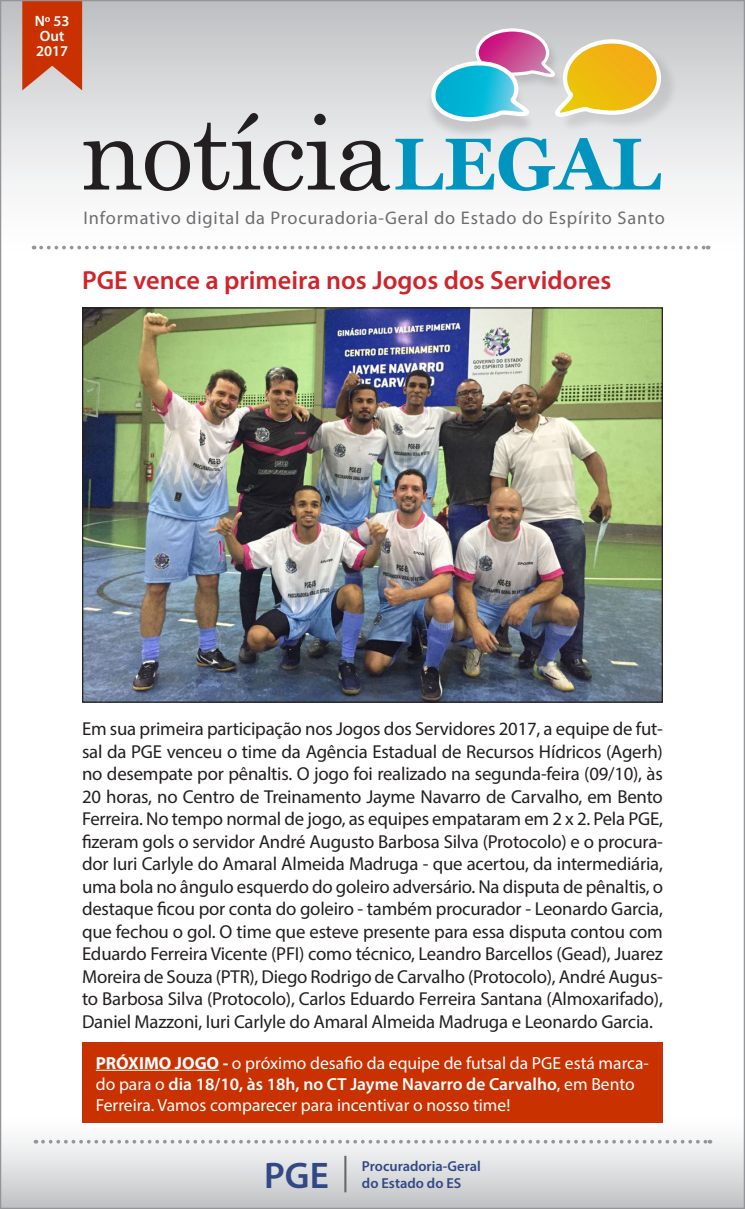
<style>
.page{position:relative;width:745px;height:1209px;background:#fff}
.page>*{position:absolute;margin:0;border:0;box-sizing:border-box;transform-origin:0 0}
.t1{font:103.75px "Century";letter-spacing:-.02em;color:#231f20}
.t2{font:600 37.12px "Myriad Pro";color:#314886}
.t3{font:600 26.25px "Myriad Pro";color:#d1232a}
.t4{font:18.75px/22.5px "Myriad Pro";letter-spacing:-.01em;color:#231f20;text-align:justify}
.t5{font:18.25px "Myriad Pro";letter-spacing:.045em;color:#6c6d70}
.t6{font:17.5px/21px "Myriad Pro";color:#fff}
.t7{font:600 15px/15px "Myriad Pro";color:#fff}
.t8{font:600 14.5px/17.4px "Myriad Pro";color:#314886}
.s1{font-family:"Vani";font-weight:700;font-size:73.25px;color:#0094bf}
.s2{font-weight:700}
.s3{font-weight:600}
</style>
<div class="page">
<div style="left:0;top:1113px;width:744px;height:95px;background:linear-gradient(to bottom,#fff,#c3c5c7)"></div>
<hr style="left:344px;top:1155px;width:2px;height:37px;background:#666">
<svg style="left:43px;top:1139px;width:667px;height:4px"></svg>
<div style="left:0;top:0;width:744px;height:262px;background:linear-gradient(to bottom,#c1c3c5,#fff)"></div>
<svg style="left:41px;top:246px;width:667px;height:3px"></svg>
<svg style="left:22px;top:2px;width:60px;height:88px;background:#ca481e"></svg>
<div style="left:559px;top:41px;width:119px;height:91px;background:#231f20;opacity:.11"></div>
<div style="left:424px;top:65px;width:111px;height:74px;background:#231f20;opacity:.15"></div>
<svg style="left:426px;top:27px;width:236px;height:96px;background:#c0bfa8"></svg>
<img style="left:84px;top:309px;width:576px;height:391px">
<div style="left:82px;top:1042px;width:580px;height:80px;background:#c93100"></div>
<hr style="left:96px;top:1069px;width:123px;height:1px;background:#fff">
<p class="t7" style="left:35px;top:13px;width:36px">Nº 53<br>Out<br>2017</p>
<h1 class="t1" style="left:80px;top:65px;width:582px">notícia<span class="s1">LEGAL</span></h1>
<p class="t5" style="left:83px;top:207px;width:582px">Informativo digital da Procuradoria-Geral do Estado do Espírito Santo</p>
<h3 class="t3" style="left:82px;top:263px;width:530px">PGE vence a primeira nos Jogos dos Servidores</h3>
<p class="t4" style="left:82px;top:717px;width:582px">Em sua primeira participação nos Jogos dos Servidores 2017, a equipe de fut&shy;sal da PGE venceu o time da Agência Estadual de Recursos Hídricos (Agerh) no desempate por pênaltis. O jogo foi realizado na segunda-feira (09/10), às 20 horas, no Centro de Treinamento Jayme Navarro de Carvalho, em Bento Ferreira. No tempo normal de jogo, as equipes empataram em 2 x 2. Pela PGE, fizeram gols o servidor André Augusto Barbosa Silva (Protocolo) e o procura&shy;dor Iuri Carlyle do Amaral Almeida Madruga - que acertou, da intermediária, uma bola no ângulo esquerdo do goleiro adversário. Na disputa de pênaltis, o destaque ficou por conta do goleiro - também procurador - Leonardo Garcia, que fechou o gol. O time que esteve presente para essa disputa contou com Eduardo Ferreira Vicente (PFI) como técnico, Leandro Barcellos (Gead), Juarez Moreira de Souza (PTR), Diego Rodrigo de Carvalho (Protocolo), André Augus&shy;to Barbosa Silva (Protocolo), Carlos Eduardo Ferreira Santana (Almoxarifado), Daniel Mazzoni, Iuri Carlyle do Amaral Almeida Madruga e Leonardo Garcia.</p>
<p class="t6" style="left:96px;top:1051px;width:554px"><span class="s2">PRÓXIMO JOGO -</span> o próximo desafio da equipe de futsal da PGE está marca&shy;do para o <span class="s3">dia 18/10, às 18h, no CT Jayme Navarro de Carvalho</span>, em Bento<br>Ferreira. Vamos comparecer para incentivar o nosso time!</p>
<h2 class="t2" style="left:264px;top:1151px;width:66px">PGE</h2>
<p class="t8" style="left:362px;top:1156px;width:120px">Procuradoria-Geral do Estado do ES</p>
</div>
